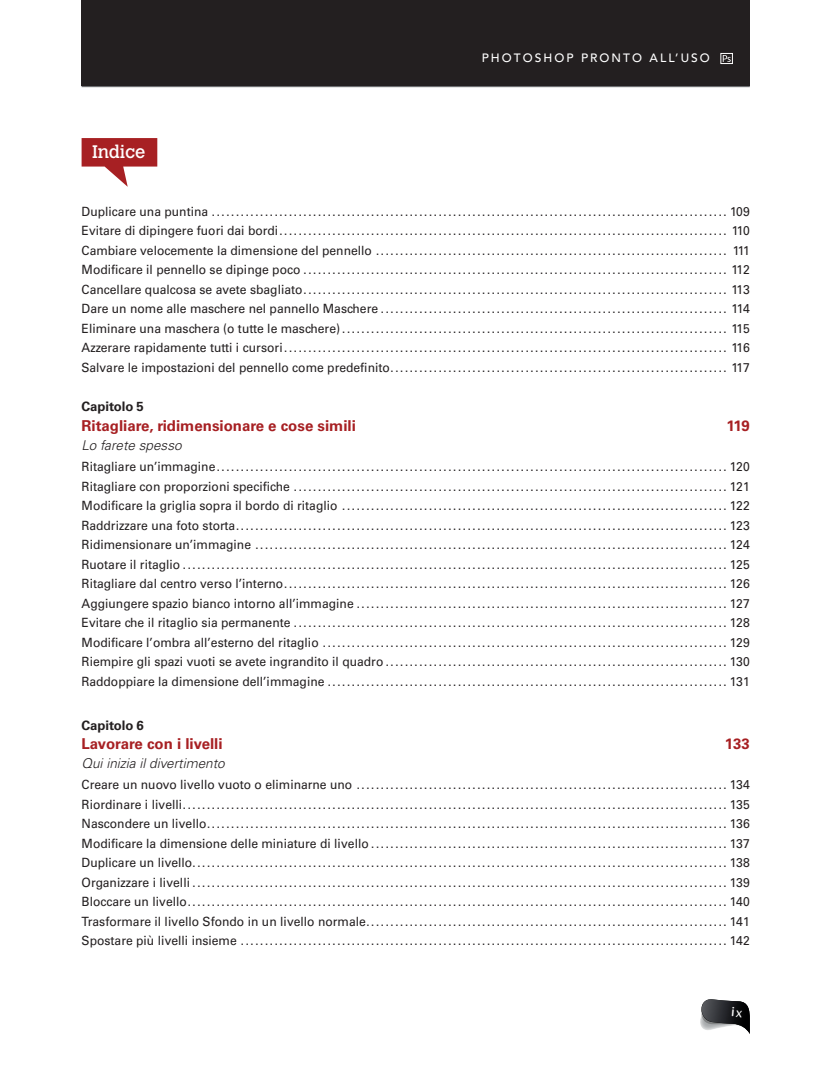
<style>
.page{position:relative;width:830px;height:1084px;background:#fff}
.page>*{position:absolute;margin:0;border:0;box-sizing:border-box;transform-origin:0 0}
.t1{font:18px "Calvert MT Std";letter-spacing:-.01em;color:#fff}
.t2{font:700 15px "Univers LT Std";color:#a72023}
.t3{font:italic 300 13.5px "Univers LT Std";color:#231f20}
.t4{font:700 13.2px "Univers LT Std";letter-spacing:-.005em;color:#231f20}
.t5{font:12px/19.5px "Univers LT Std";color:#231f20;text-align:justify;scale:.95 1}
.t6{font:500 12px "Avenir LT Std";letter-spacing:.17em;color:#fff}
.s1{font-size:12.75px}
</style>
<div class="page">
<hr style="left:82px;top:86px;width:667px;height:1px;background:#6c6d70">
<div style="left:82px;top:0;width:667px;height:86px;background:#231f20"></div>
<svg style="left:82px;top:138px;width:75px;height:49px"></svg>
<div style="left:720px;top:53px;width:12px;height:11px;border:1px solid #fff"></div>
<svg style="left:722px;top:55px;width:8px;height:7px"></svg>
<svg style="left:700px;top:999px;width:49px;height:34px"></svg>
<h1 class="t1" style="left:92px;top:142px;width:55px">Indice</h1>
<p class="t6" style="left:481px;top:50px;width:229px">PHOTOSHOP PRONTO ALL’USO</p>
<p class="t5" style="left:82px;top:202px;width:704px"><span class="s1">Duplicare una puntina</span> ........................................................................................................... <span class="s1">109<br>Evitare di dipingere fuori dai bordi</span>............................................................................................. <span class="s1">110<br>Cambiare velocemente la dimensione del pennello</span> ......................................................................... <span class="s1">111<br>Modificare il pennello se dipinge poco</span> ........................................................................................ <span class="s1">112<br>Cancellare qualcosa se avete sbagliato</span>........................................................................................ <span class="s1">113<br>Dare un nome alle maschere nel pannello Maschere</span>........................................................................ <span class="s1">114<br>Eliminare una maschera (o tutte le maschere)</span>................................................................................ <span class="s1">115<br>Azzerare rapidamente tutti i cursori</span>............................................................................................ <span class="s1">116<br>Salvare le impostazioni del pennello come predefinito</span>...................................................................... <span class="s1">117</span></p>
<p class="t4" style="left:82px;top:399px;width:64px">Capitolo 5</p>
<p class="t2" style="left:82px;top:417px;width:276px">Ritagliare, ridimensionare e cose simili</p>
<p class="t2" style="left:726px;top:417px;width:25px">119</p>
<p class="t3" style="left:82px;top:437px;width:101px">Lo farete spesso</p>
<p class="t5" style="left:82px;top:457px;width:704px"><span class="s1">Ritagliare un’immagine</span>.......................................................................................................... <span class="s1">120<br>Ritagliare con proporzioni specifiche</span> .......................................................................................... <span class="s1">121<br>Modificare la griglia sopra il bordo di ritaglio</span> ................................................................................ <span class="s1">122<br>Raddrizzare una foto storta</span>...................................................................................................... <span class="s1">123<br>Ridimensionare un’immagine</span> .................................................................................................. <span class="s1">124<br>Ruotare il ritaglio</span>................................................................................................................. <span class="s1">125<br>Ritagliare dal centro verso l’interno</span>............................................................................................ <span class="s1">126<br>Aggiungere spazio bianco intorno all’immagine</span> ............................................................................. <span class="s1">127<br>Evitare che il ritaglio sia permanente</span> .......................................................................................... <span class="s1">128<br>Modificare l’ombra all’esterno del ritaglio</span> .................................................................................... <span class="s1">129<br>Riempire gli spazi vuoti se avete ingrandito il quadro</span>....................................................................... <span class="s1">130<br>Raddoppiare la dimensione dell’immagine</span> ................................................................................... <span class="s1">131</span></p>
<p class="t4" style="left:82px;top:717px;width:64px">Capitolo 6</p>
<p class="t2" style="left:82px;top:735px;width:142px">Lavorare con i livelli</p>
<p class="t2" style="left:724px;top:735px;width:27px">133</p>
<p class="t3" style="left:82px;top:755px;width:144px">Qui inizia il divertimento</p>
<p class="t5" style="left:82px;top:775px;width:704px"><span class="s1">Creare un nuovo livello vuoto o eliminarne uno</span> ............................................................................. <span class="s1">134<br>Riordinare i livelli</span>................................................................................................................. <span class="s1">135<br>Nascondere un livello</span>............................................................................................................ <span class="s1">136<br>Modificare la dimensione delle miniature di livello</span>.......................................................................... <span class="s1">137<br>Duplicare un livello</span>............................................................................................................... <span class="s1">138<br>Organizzare i livelli</span>............................................................................................................... <span class="s1">139<br>Bloccare un livello</span>................................................................................................................ <span class="s1">140<br>Trasformare il livello Sfondo in un livello normale</span>........................................................................... <span class="s1">141<br>Spostare più livelli insieme</span> ..................................................................................................... <span class="s1">142</span></p>
</div>
